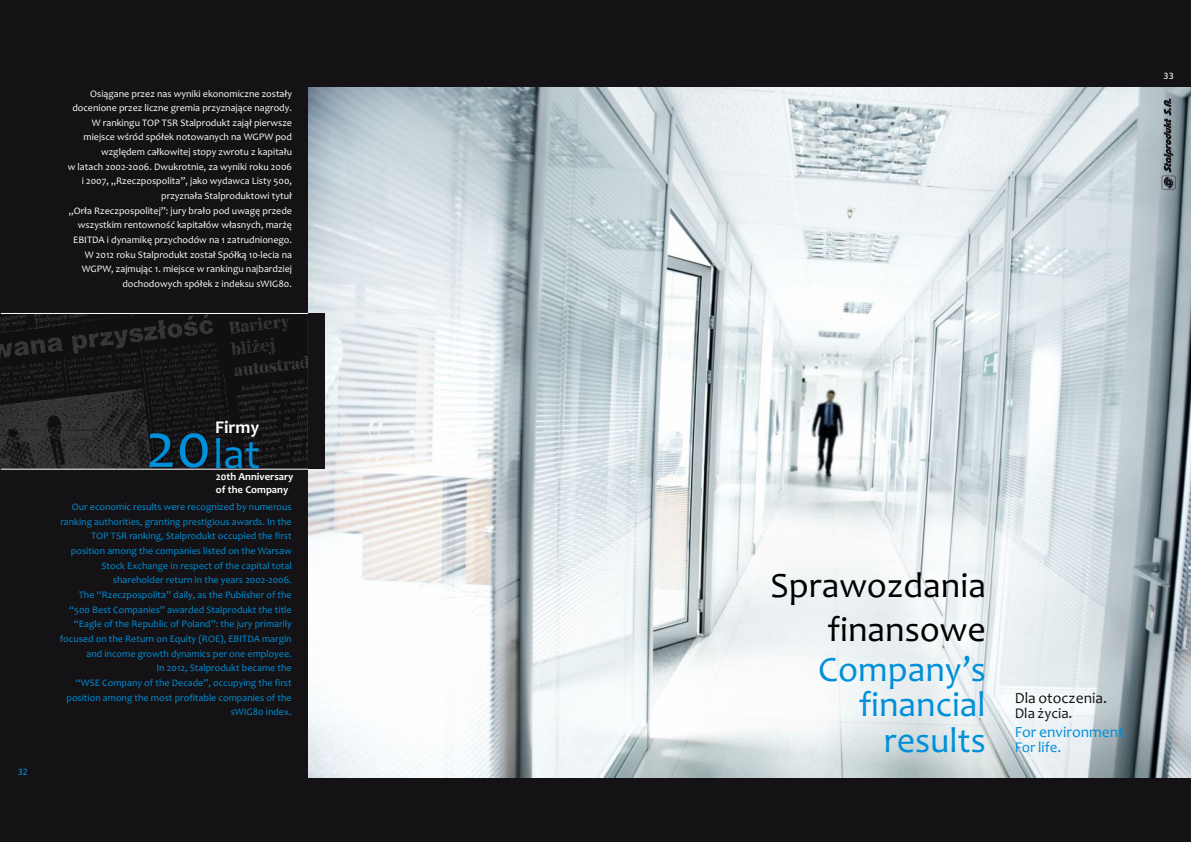
<style>
.page{position:relative;width:1191px;height:842px;background:#141214}
.page>*{position:absolute;margin:0;border:0;box-sizing:border-box;transform-origin:0 0}
.t1{font:43.2px "Candara";color:#008fd9}
.t2{font:36px/35.2px "Candara";color:#008fd9;text-align:right}
.t3{font:36px/43.9px "Candara";color:#000;text-align:right}
.t4{font:700 18px "Candara";color:#fff}
.t5{font:15.6px "Candara";color:#008fd9}
.t6{font:15.6px "Candara";color:#141214}
.t7{font:14.9px "Candara";color:#141214}
.t8{font:14.9px "Candara";color:#008fd9}
.t9{font:700 10.6px/13px "Candara";color:#fff}
.t10{font:10px/14.6px "Candara";color:#008fd9;text-align:right}
.t11{font:10px/14.6px "Candara";color:#fff;text-align:right}
.t12{font:9px "Humanist 777 L2 Roman B";color:#008fd9}
.t13{font:9px "Humanist 777 L2 Roman B";color:#fff}
.s1{font-size:64.7px}
</style>
<div class="page">
<img style="left:0;top:388px;width:306px;height:80px">
<img style="left:0;top:314px;width:306px;height:74px">
<img style="left:308px;top:88px;width:883px;height:689px">
<div style="left:1px;top:313px;width:307px;height:156px;border:1px solid #fff"></div>
<svg style="left:1161px;top:99px;width:14px;height:90px"></svg>
<div style="left:308px;top:313px;width:17px;height:156px;background:#141214"></div>
<p class="t11" style="left:68px;top:87px;width:226px">Osiągane przez nas wyniki ekonomiczne zostały docenione przez liczne gremia przyznające nagrody.<br>W rankingu TOP TSR Stalprodukt zajął pierwsze miejsce wśród spółek notowanych na WGPW pod względem całkowitej stopy zwrotu z kapitału<br>w latach 2002-2006. Dwukrotnie, za wyniki roku 2006 i 2007, „Rzeczpospolita”, jako wydawca Listy 500, przyznała Stalproduktowi tytuł<br>„Orła Rzeczpospolitej”: jury brało pod uwagę przede wszystkim rentowność kapitałów własnych, marżę EBITDA i dynamikę przychodów na 1 zatrudnionego.<br>W 2012 roku Stalprodukt został Spółką 10-lecia na WGPW, zajmując 1. miejsce w rankingu najbardziej dochodowych spółek z indeksu sWIG80.</p>
<p class="t12" style="left:18px;top:768px;width:12px">32</p>
<h3 class="t4" style="left:215px;top:420px;width:46px">Firmy</h3>
<p class="t9" style="left:216px;top:471px;width:79px">20th Anniversary of the Company</p>
<h1 class="t1" style="left:146px;top:436px;width:116px"><span class="s1">20</span>lat</h1>
<p class="t10" style="left:60px;top:501px;width:233px">Our economic results were recognized by numerous ranking authorities, granting prestigious awards. In the TOP TSR ranking, Stalprodukt occupied the first position among the companies listed on the Warsaw Stock Exchange in respect of the capital total shareholder return in the years 2002-2006.<br>The “Rzeczpospolita” daily, as the Publisher of the “500 Best Companies” awarded Stalprodukt the title “Eagle of the Republic of Poland”: the jury primarily focused on the Return on Equity (ROE), EBITDA margin and income growth dynamics per one employee.<br>In 2012, Stalprodukt became the<br>“WSE Company of the Decade”, occupying the first position among the most profitable companies of the sWIG80 index.</p>
<p class="t13" style="left:1163px;top:73px;width:12px">33</p>
<h2 class="t3" style="left:770px;top:567px;width:217px">Sprawozdania finansowe</h2>
<h2 class="t2" style="left:818px;top:656px;width:169px">Company’s financial results</h2>
<h3 class="t6" style="left:1014px;top:692px;width:94px">Dla otoczenia.</h3>
<h3 class="t7" style="left:1014px;top:707px;width:59px">Dla życia.</h3>
<h3 class="t5" style="left:1014px;top:726px;width:115px">For environment.</h3>
<h3 class="t8" style="left:1014px;top:741px;width:48px">For life.</h3>
</div>
